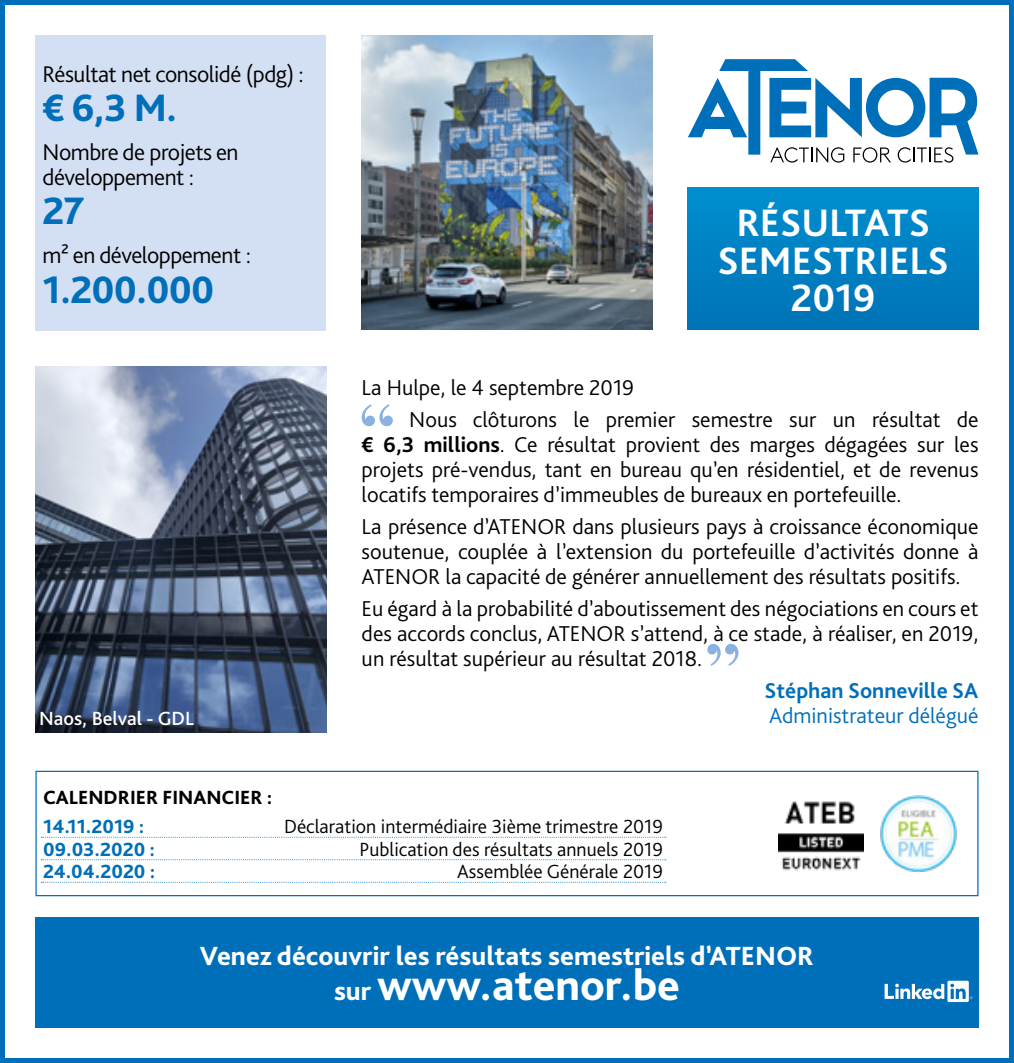
<style>
.page{position:relative;width:1014px;height:1063px;background:#fff}
.page>*{position:absolute;margin:0;border:0;box-sizing:border-box;transform-origin:0 0}
.t1{font:800 45px "Bliss Pro";color:#fff}
.t2{font:700 40px/37.5px "Bliss Pro";color:#fff;text-align:center}
.t3{font:800 40px "Bliss Pro";letter-spacing:-.02em;color:#006fb9}
.t4{font:800 27.5px "Bliss Pro";color:#fff}
.t5{font:300 23.75px/25px "Bliss Pro";letter-spacing:-.02em;color:#000}
.t6{font:300 22.5px/25px "Bliss Pro";color:#000;text-align:justify}
.t7{font:300 22.5px "Bliss Pro";color:#006fb9}
.t8{font:700 22.5px "Bliss Pro";color:#006fb9}
.t9{font:300 20px "Bliss Pro";color:#000}
.t10{font:800 20px "Bliss Pro";color:#006fb9}
.t11{font:800 20px "Bliss Pro";color:#000}
.t12{font:500 20px "Bliss Pro";color:#fff}
.s1{font-weight:700}
.s2{font-size:27.5px}
</style>
<div class="page">
<div style="left:0;top:0;width:1013px;height:1063px;border:5px solid #006fb9"></div>
<svg style="left:688px;top:59px;width:290px;height:104px"></svg>
<div style="left:35px;top:917px;width:943px;height:111px;background:#006fb9"></div>
<svg style="left:884px;top:981px;width:88px;height:21px"></svg>
<img style="left:35px;top:366px;width:291px;height:366px">
<svg style="left:361px;top:404px;width:32px;height:22px"></svg>
<svg style="left:707px;top:644px;width:31px;height:22px"></svg>
<div style="left:35px;top:35px;width:291px;height:296px;background:#d3dff3"></div>
<div style="left:35px;top:771px;width:943px;height:125px;border:1px solid #006fb9"></div>
<svg style="left:41px;top:837px;width:624px;height:1px"></svg>
<svg style="left:41px;top:859px;width:624px;height:1px"></svg>
<svg style="left:41px;top:882px;width:624px;height:1px"></svg>
<img style="left:880px;top:795px;width:77px;height:78px">
<img style="left:778px;top:801px;width:85px;height:70px">
<div style="left:687px;top:188px;width:291px;height:142px;background:linear-gradient(to right,#0080c2,#0080c2)"></div>
<img style="left:361px;top:35px;width:291px;height:295px">
<p class="t5" style="left:43px;top:61px;width:263px">Résultat net consolidé (pdg) :</p>
<h2 class="t3" style="left:43px;top:83px;width:136px">€ 6,3 M.</h2>
<p class="t5" style="left:43px;top:139px;width:197px">Nombre de projets en développement :</p>
<h2 class="t3" style="left:43px;top:186px;width:43px">27</h2>
<p class="t5" style="left:43px;top:242px;width:210px">m² en développement :</p>
<h2 class="t3" style="left:43px;top:264px;width:173px">1.200.000</h2>
<p class="t12" style="left:39px;top:706px;width:156px">Naos, Belval - GDL</p>
<h2 class="t2" style="left:717px;top:203px;width:233px">RÉSULTATS<br>SEMESTRIELS<br>2019</h2>
<p class="t6" style="left:409px;top:371px;width:570px;line-height:32px;text-indent:-48px">La Hulpe, le 4 septembre 2019<br>Nous clôturons le premier semestre sur un résultat de</p>
<p class="t6" style="left:361px;top:431px;width:618px"><span class="s1">€ 6,3 millions</span>. Ce résultat provient des marges dégagées sur les projets pré-vendus, tant en bureau qu’en résidentiel, et de revenus locatifs temporaires d’immeubles de bureaux en portefeuille.</p>
<p class="t6" style="left:361px;top:513px;width:618px">La présence d’ATENOR dans plusieurs pays à croissance économique soutenue, couplée à l’extension du portefeuille d’activités donne à ATENOR la capacité de générer annuellement des résultats positifs.</p>
<p class="t6" style="left:361px;top:595px;width:618px">Eu égard à la probabilité d’aboutissement des négociations en cours et des accords conclus, ATENOR s’attend, à ce stade, à réaliser, en 2019, un résultat supérieur au résultat 2018.</p>
<p class="t8" style="left:764px;top:677px;width:215px">Stéphan Sonneville SA</p>
<p class="t7" style="left:769px;top:702px;width:211px">Administrateur délégué</p>
<p class="t11" style="left:43px;top:785px;width:231px">CALENDRIER FINANCIER :</p>
<p class="t10" style="left:43px;top:814px;width:103px">14.11.2019 :</p>
<p class="t9" style="left:284px;top:814px;width:380px">Déclaration intermédiaire 3ième trimestre 2019</p>
<p class="t10" style="left:43px;top:837px;width:113px">09.03.2020 :</p>
<p class="t9" style="left:359px;top:837px;width:305px">Publication des résultats annuels 2019</p>
<p class="t10" style="left:43px;top:859px;width:114px">24.04.2020 :</p>
<p class="t9" style="left:457px;top:859px;width:207px">Assemblée Générale 2019</p>
<p class="t4" style="left:200px;top:939px;width:615px">Venez découvrir les résultats semestriels d’ATENOR</p>
<h1 class="t1" style="left:334px;top:957px;width:347px"><span class="s2">sur</span> www.atenor.be</h1>
</div>
